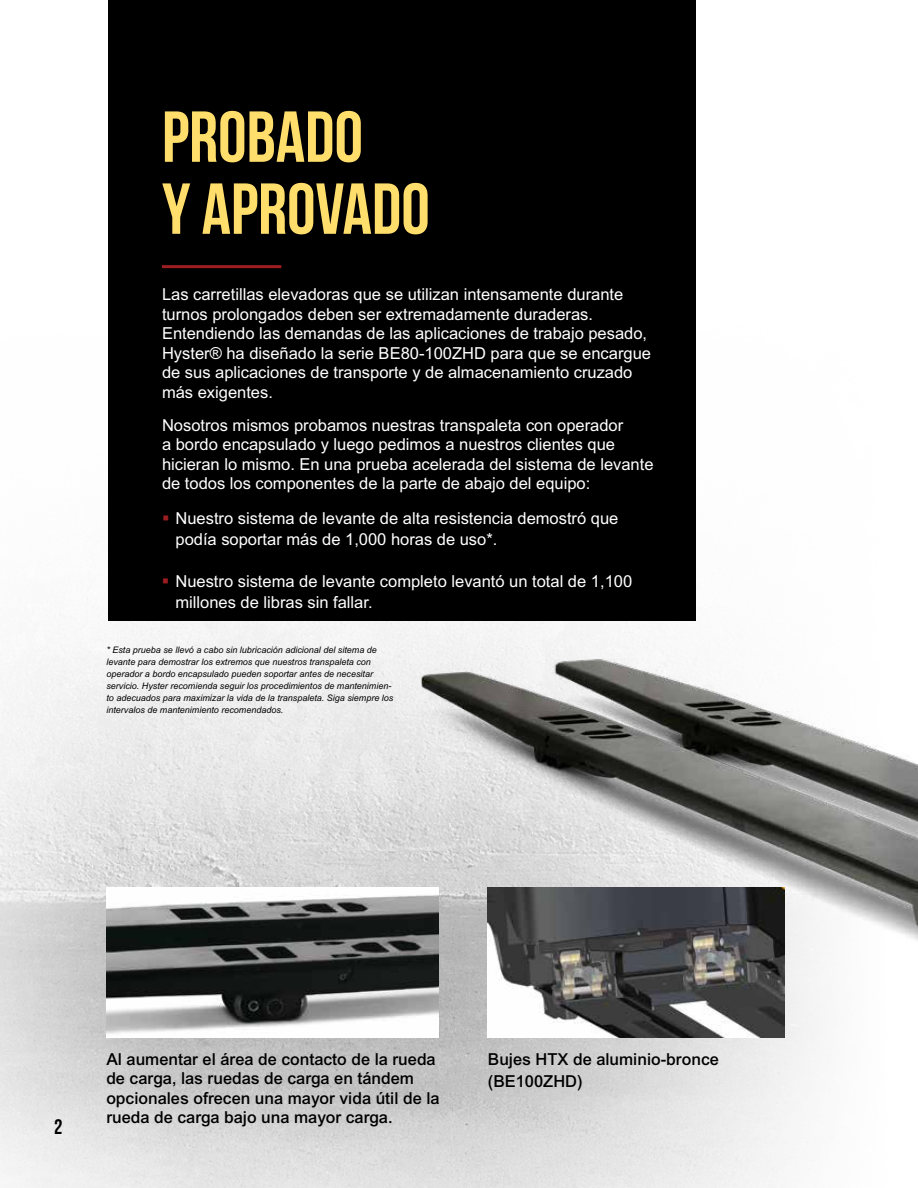
<style>
.page{position:relative;width:918px;height:1188px;background:#fff}
.page>*{position:absolute;margin:0;border:0;box-sizing:border-box;transform-origin:0 0}
.t1{font:72px/72px "Bebas Neue";color:#ffde6c}
.t2{font:21px "Bebas Neue";color:#000}
.t3{font:16.5px/19.5px "Arial MT Std";color:#fff}
.t4{font:500 16.5px/19.5px "Arial MT Std";color:#000}
.t5{font:italic 9px/12px "Arial MT Std";color:#000}
</style>
<div class="page">
<img style="left:0;top:614px;width:778px;height:574px">
<div style="left:108px;top:0;width:588px;height:621px;background:#000"></div>
<img style="left:266px;top:265px;width:652px;height:913px">
<hr style="left:162px;top:265px;width:119px;height:3px;background:#9e1d20">
<img style="left:106px;top:887px;width:333px;height:150px">
<img style="left:488px;top:887px;width:296px;height:150px">
<h1 class="t1" style="left:162px;top:101px;width:269px">PROBADO<br>Y APROVADO</h1>
<p class="t3" style="left:162px;top:285px;width:491px">Las carretillas elevadoras que se utilizan intensamente durante turnos prolongados deben ser extremadamente duraderas.<br>Entendiendo las demandas de las aplicaciones de trabajo pesado, Hyster® ha diseñado la serie BE80-100ZHD para que se encargue de sus aplicaciones de transporte y de almacenamiento cruzado más exigentes.</p>
<p class="t3" style="left:162px;top:415px;width:493px">Nosotros mismos probamos nuestras transpaleta con operador<br>a bordo encapsulado y luego pedimos a nuestros clientes que hicieran lo mismo. En una prueba acelerada del sistema de levante de todos los componentes de la parte de abajo del equipo:</p>
<p class="t3" style="left:175px;top:508px;width:444px;line-height:21px">Nuestro sistema de levante de alta resistencia demostró que podía soportar más de 1,000 horas de uso*.</p>
<p class="t3" style="left:175px;top:571px;width:458px;line-height:21px">Nuestro sistema de levante completo levantó un total de 1,100 millones de libras sin fallar.</p>
<p class="t5" style="left:106px;top:644px;width:289px">* Esta prueba se llevó a cabo sin lubricación adicional del sitema de levante para demostrar los extremos que nuestros transpaleta con operador a bordo encapsulado pueden soportar antes de necesitar servicio. Hyster recomienda seguir los procedimientos de mantenimien&shy;to adecuados para maximizar la vida de la transpaleta. Siga siempre los intervalos de mantenimiento recomendados.</p>
<p class="t2" style="left:54px;top:1115px;width:10px">2</p>
<p class="t4" style="left:106px;top:1049px;width:335px">Al aumentar el área de contacto de la rueda de carga, las ruedas de carga en tándem opcionales ofrecen una mayor vida útil de la rueda de carga bajo una mayor carga.</p>
<p class="t4" style="left:488px;top:1048px;width:233px;line-height:22.5px">Bujes HTX de aluminio-bronce (BE100ZHD)</p>
</div>
